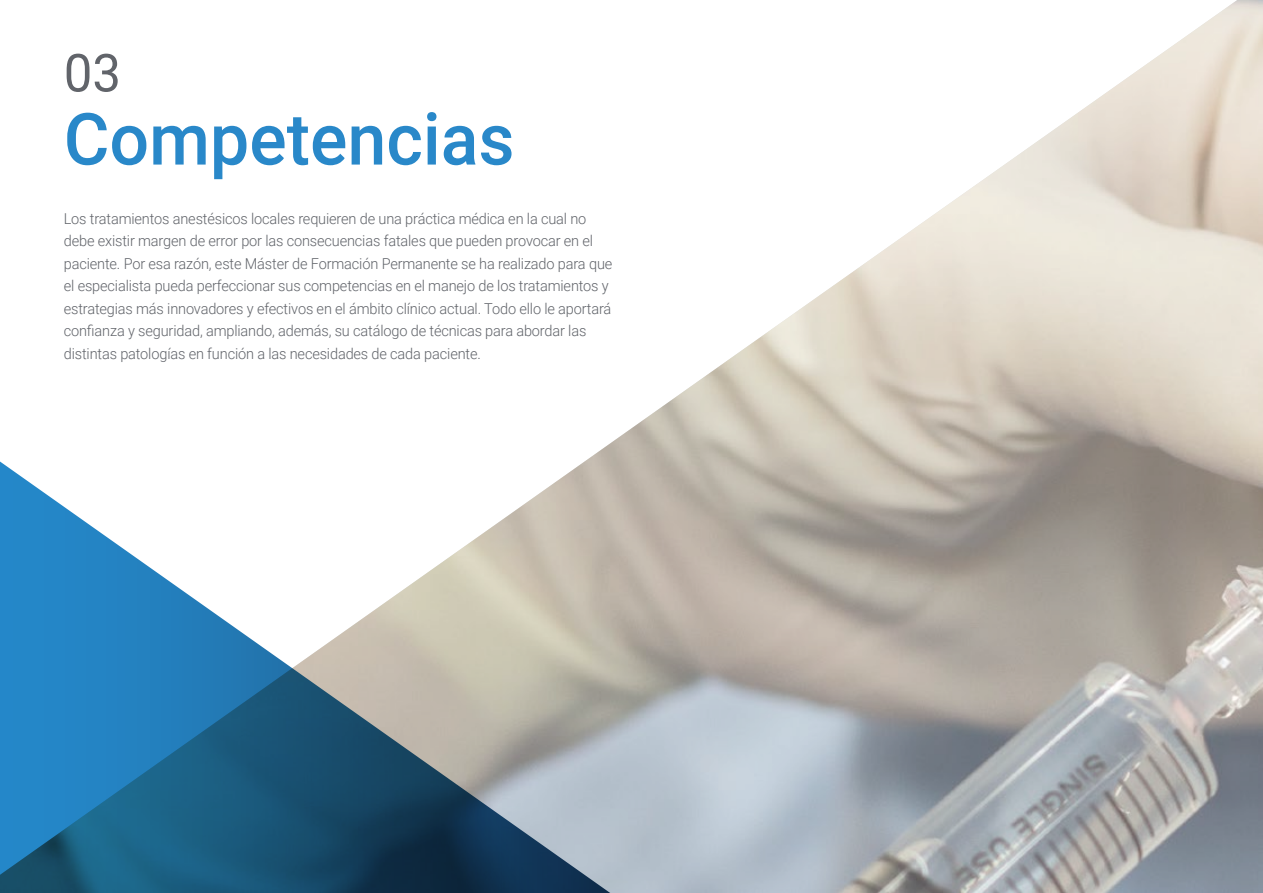
<style>
.page{position:relative;width:1263px;height:893px;background:#fff}
.page>*{position:absolute;margin:0;border:0;box-sizing:border-box;transform-origin:0 0}
.t1{font:500 72px "Roboto";color:#2988c9}
.t2{font:52.5px "Roboto";color:#61646a}
.t3{font:300 15px/22.5px "Roboto";letter-spacing:-.01em;color:#61646a}
</style>
<div class="page">
<img style="left:607px;top:0;width:656px;height:893px">
<svg style="left:0;top:446px;width:640px;height:447px"></svg>
<h2 class="t2" style="left:64px;top:36px;width:59px">03</h2>
<h1 class="t1" style="left:64px;top:89px;width:452px">Competencias</h1>
<p class="t3" style="left:64px;top:207px;width:550px">Los tratamientos anestésicos locales requieren de una práctica médica en la cual no debe existir margen de error por las consecuencias fatales que pueden provocar en el paciente. Por esa razón, este Máster de Formación Permanente se ha realizado para que el especialista pueda perfeccionar sus competencias en el manejo de los tratamientos y estrategias más innovadores y efectivos en el ámbito clínico actual. Todo ello le aportará confianza y seguridad, ampliando, además, su catálogo de técnicas para abordar las distintas patologías en función a las necesidades de cada paciente.</p>
</div>
